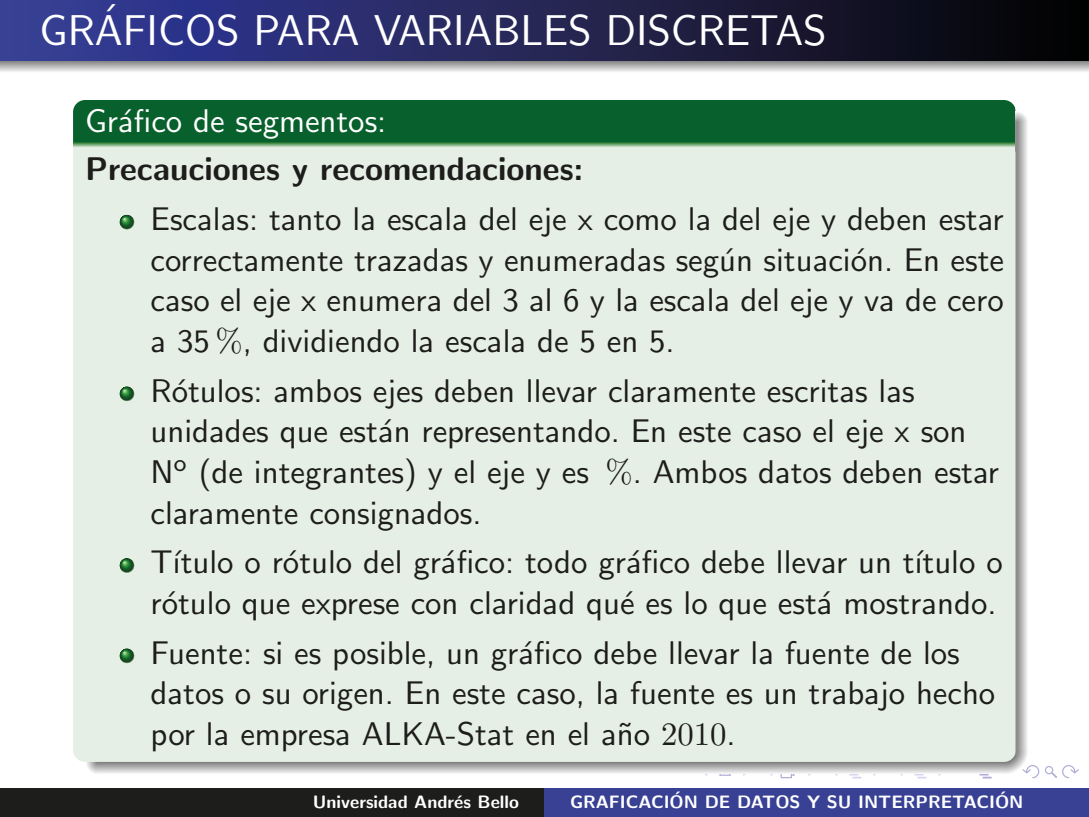
<style>
.page{position:relative;width:1089px;height:817px;background:#fff}
.page>*{position:absolute;margin:0;border:0;box-sizing:border-box;transform-origin:0 0}
.t1{font:42.9px "CMSS12";color:#fff}
.t2{font:32.7px/40.5px "CMSS10";color:#1d1d1c}
.t3{font:32.7px "CMSSBX10";color:#1d1d1c}
.t4{font:32.7px "CMSS10";color:#fff}
.t5{font:18px "CMSSBX10";color:#fff}
.s1{font-family:"CMR10"}
</style>
<div class="page">
<div style="left:719px;top:767px;width:11px;height:8px;border:1px solid #aeadd7"></div>
<svg style="left:770px;top:774px;width:41px;height:4px"></svg>
<svg style="left:835px;top:774px;width:41px;height:4px"></svg>
<svg style="left:900px;top:774px;width:41px;height:4px"></svg>
<svg style="left:979px;top:774px;width:12px;height:4px"></svg>
<svg style="left:1026px;top:765px;width:53px;height:14px"></svg>
<div style="left:0;top:0;width:1089px;height:61px;background:linear-gradient(to right,#3a41a1,#080504)"></div>
<svg style="left:0;top:60px;width:1089px;height:12px;background:#aeaeb2"></svg>
<div style="left:73px;top:100px;width:942px;height:41px;background:#08602c"></div>
<svg style="left:73px;top:141px;width:942px;height:10px;background:#94bc99"></svg>
<svg style="left:85px;top:761px;width:12px;height:12px"></svg>
<svg style="left:1003px;top:749px;width:24px;height:24px"></svg>
<svg style="left:97px;top:761px;width:906px;height:12px;background:#b9b9b9"></svg>
<svg style="left:1016px;top:112px;width:11px;height:10px"></svg>
<svg style="left:1016px;top:122px;width:11px;height:627px;background:#b7b6b7"></svg>
<div style="left:73px;top:151px;width:942px;height:610px;background:#e6efe6"></div>
<hr style="left:1015px;top:119px;width:1px;height:635px;background:#9d9d9c">
<svg style="left:119px;top:214px;width:15px;height:15px"></svg>
<svg style="left:119px;top:385px;width:15px;height:16px"></svg>
<svg style="left:119px;top:557px;width:15px;height:15px"></svg>
<svg style="left:119px;top:647px;width:15px;height:16px"></svg>
<div style="left:0;top:787px;width:544px;height:29px;background:#1d1d1c"></div>
<div style="left:544px;top:787px;width:545px;height:29px;background:#384194"></div>
<h1 class="t1" style="left:98px;top:2px;width:23px">´</h1>
<h1 class="t1" style="left:40px;top:12px;width:788px">GRAFICOS PARA VARIABLES DISCRETAS</h1>
<p class="t4" style="left:85px;top:107px;width:303px">Gr´afico de segmentos:</p>
<p class="t3" style="left:85px;top:155px;width:500px">Precauciones y recomendaciones:</p>
<p class="t2" style="left:150px;top:201px;width:855px;text-align:justify">Escalas: tanto la escala del eje x como la del eje y deben estar correctamente trazadas y enumeradas seg´un situaci´on. En este caso el eje x enumera del 3 al 6 y la escala del eje y va de cero a 35 <span class="s1">%</span>, dividiendo la escala de 5 en 5.</p>
<p class="t2" style="left:150px;top:373px;width:850px">R´otulos: ambos ejes deben llevar claramente escritas las unidades que est´an representando. En este caso el eje x son N<sup>o</sup> (de integrantes) y el eje y es <span class="s1">%</span>. Ambos datos deben estar claramente consignados.</p>
<p class="t2" style="left:150px;top:544px;width:853px">T´ıtulo o r´otulo del gr´afico: todo gr´afico debe llevar un t´ıtulo o r´otulo que exprese con claridad qu´e es lo que est´a mostrando.</p>
<p class="t2" style="left:150px;top:635px;width:846px">Fuente: si es posible, un gr´afico debe llevar la fuente de los datos o su origen. En este caso, la fuente es un trabajo hecho por la empresa ALKA-Stat en el a˜no <span class="s1">2010</span>.</p>
<p class="t5" style="left:671px;top:789px;width:11px">´</p>
<p class="t5" style="left:997px;top:789px;width:11px">´</p>
<p class="t5" style="left:313px;top:793px;width:207px">Universidad Andr´es Bello</p>
<p class="t5" style="left:570px;top:793px;width:455px">GRAFICACION DE DATOS Y SU INTERPRETACION</p>
</div>
